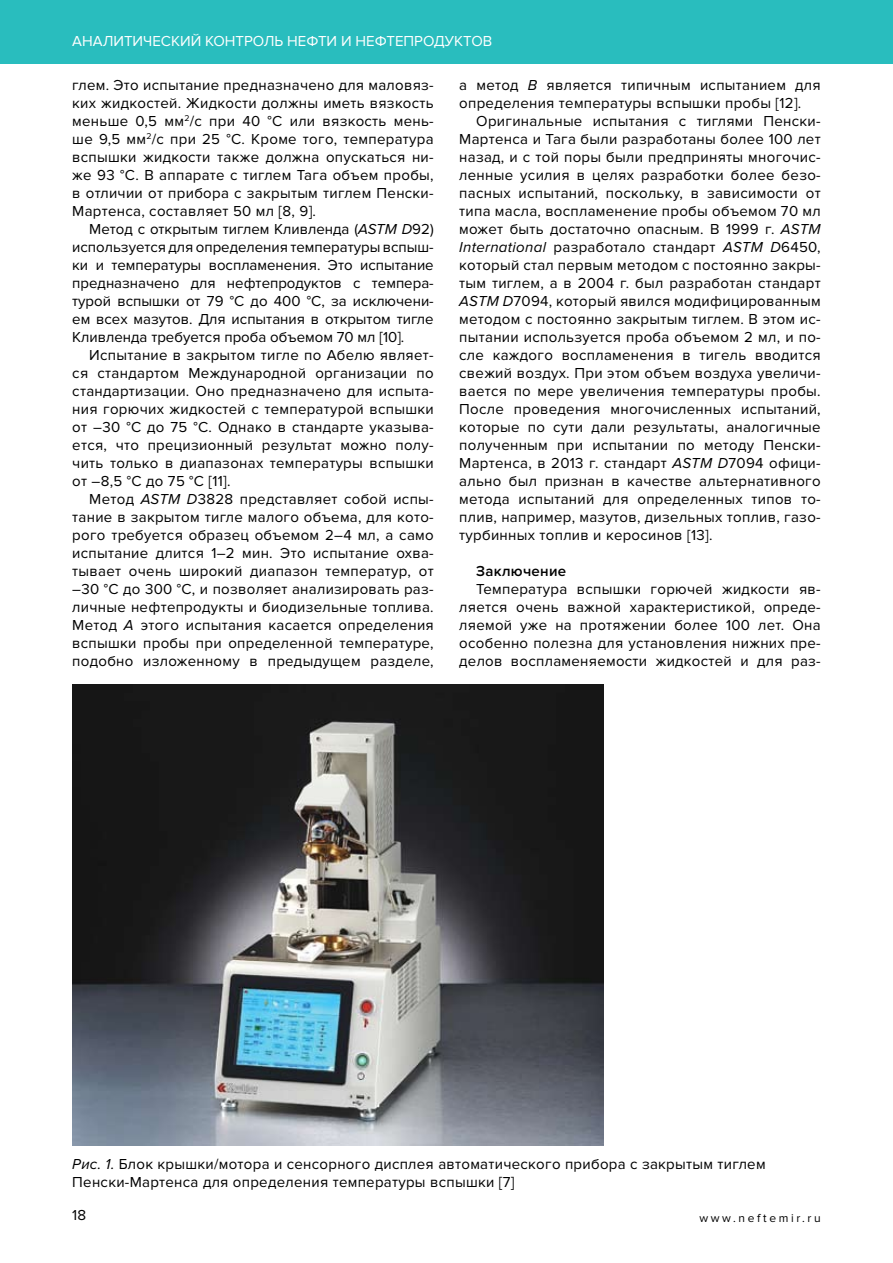
<style>
.page{position:relative;width:893px;height:1263px;background:#fff}
.page>*{position:absolute;margin:0;border:0;box-sizing:border-box;transform-origin:0 0}
.t1{font:15px/18px "Proxima Nova";letter-spacing:.02em;color:#000;text-align:justify}
.t2{font:15px "Proxima Nova";color:#fff}
.t3{font:600 15px "Proxima Nova";letter-spacing:.02em;color:#000}
.t4{font:12px "Proxima Nova";letter-spacing:.22em;color:#000}
.s1{font-style:italic}
</style>
<div class="page">
<img style="left:72px;top:685px;width:532px;height:460px">
<div style="left:0;top:0;width:893px;height:64px;background:#29bdbe"></div>
<p class="t2" style="left:72px;top:32px;width:421px">Анал итический контрол ь нефти и нефтепродуктов</p>
<p class="t1" style="left:72px;top:76px;width:363px">глем. Это испытание предназначено для маловяз&shy;ких жидкостей. Жидкости должны иметь вязкость меньше 0,5 мм<sup>2</sup>/с при 40 °C или вязкость мень&shy;ше 9,5 мм<sup>2</sup>/с при 25 °C. Кроме того, температура вспышки жидкости также должна опускаться ни&shy;же 93 °C. В аппарате с тиглем Тага объем пробы, в отличии от прибора с закрытым тиглем Пенски-М артенса, составляет 50 мл [8, 9].</p>
<p class="t1" style="left:72px;top:220px;width:363px;text-indent:17px">М етод с открытым тиглем Кливленда (<span class="s1">ASTM D</span>92) используется для определения температуры вспыш&shy;ки и температуры воспламенения. Это испытание предназначено для нефтепродуктов с темпера&shy;турой вспышки от 79 °C до 400 °C, за исключени&shy;ем всех мазутов. Для испытания в открытом тигле Кливленда требуется проба объемом 70 мл [10].</p>
<p class="t1" style="left:72px;top:346px;width:363px;text-indent:17px">Испытание в закрытом тигле по Абелю являет&shy;ся стандартом Международной организации по стандартизации. Оно предназначено для испыта&shy;ния горючих жидкостей с температурой вспышки от –30 °C до 75 °C. Однако в стандарте указыва&shy;ется, что прецизионный результат можно полу&shy;чить только в диапазонах температуры вспышки от –8,5 °C до 75 °C [11].</p>
<p class="t1" style="left:72px;top:490px;width:363px;text-indent:17px">М етод <span class="s1">ASTM D</span>3828 представляет собой испы&shy;тание в закрытом тигле малого объема, для кото&shy;рого требуется образец объемом 2–4 мл, а само испытание длится 1–2 мин. Это испытание охва&shy;тывает очень широкий диапазон температур, от –30 °C до 300 °C, и позволяет анализировать раз&shy;личные нефтепродукты и биодизельные топлива.<br>Метод <span class="s1">А</span> этого испытания касается определения вспышки пробы при определенной температуре, подобно изложенному в предыдущем разделе,</p>
<p class="t1" style="left:459px;top:76px;width:363px">а метод <span class="s1">B</span> является типичным испытанием для определения температуры вспышки пробы [12].</p>
<p class="t1" style="left:459px;top:112px;width:363px;text-indent:17px">Оригинальные испытания с тиглями Пенски-Мартенса и Тага были разработаны более 100 лет назад, и с той поры были предприняты многочис&shy;ленные усилия в целях разработки более безо&shy;пасных испытаний, поскольку, в зависимости от типа масла, воспламенение пробы объемом 70 мл может быть достаточно опасным. В 1999 г. <span class="s1">ASTM International</span> разработало стандарт <span class="s1">ASTM D</span>6450, который стал первым методом с постоянно закры&shy;тым тиглем, а в 2004 г. был разработан стандарт <span class="s1">ASTM D</span>7094, который явился модифицированным методом с постоянно закрытым тиглем. В этом ис&shy;пытании используется проба объемом 2 мл, и по&shy;сле каждого воспламенения в тигель вводится свежий воздух. П ри этом объем воздуха увеличи&shy;вается по мере увеличения температуры пробы.<br>После проведения многочисленных испытаний, которые по сути дали результаты, аналогичные полученным при испытании по методу Пенски-М артенса, в 2013 г. стандарт <span class="s1">ASTM D</span>7094 офици&shy;ально был признан в качестве альтернативного метода испытаний для определенных типов то&shy;плив, например, мазутов, дизельных топлив, газо&shy;турбинных топлив и керосинов [13].</p>
<p class="t3" style="left:476px;top:562px;width:91px">Заключение</p>
<p class="t1" style="left:459px;top:580px;width:363px;text-indent:17px">Температура вспышки горючей жидкости яв&shy;ляется очень важной характеристикой, опреде&shy;ляемой уже на протяжении более 100 лет. Она особенно полезна для установления нижних пре&shy;делов воспламеняемости жидкостей и для раз-</p>
<p class="t1" style="left:72px;top:1155px;width:695px"><span class="s1">Рис. 1.</span> Блок крышки/мотора и сенсорного дисплея автоматического прибора с закрытым тиглем<br>Пенски-Мартенса для определения температуры вспышки [7]</p>
<p class="t1" style="left:72px;top:1206px;width:15px">18</p>
<p class="t4" style="left:699px;top:1211px;width:123px">www.neftemir.ru</p>
</div>
